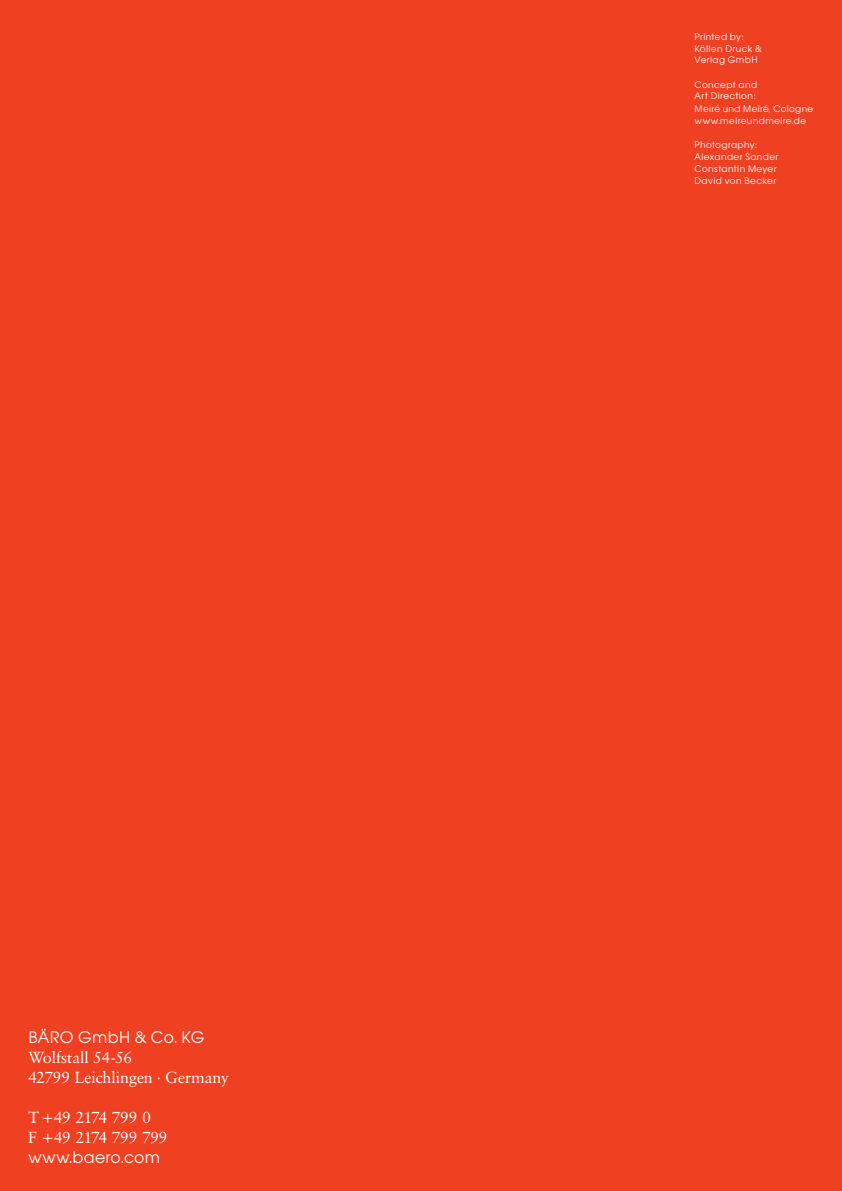
<style>
.page{position:relative;width:842px;height:1191px;background:#ef4022}
.page>*{position:absolute;margin:0;border:0;box-sizing:border-box;transform-origin:0 0}
.t1{font:16px/20px "Sabon BQ";letter-spacing:.01em;color:#fff}
.t2{font:16px "Avant Garde SB";letter-spacing:.02em;color:#fff}
.t3{font:9px/12px "Avant Garde SB";letter-spacing:.045em;color:#fff}
</style>
<div class="page">
<h1 class="t2" style="left:28px;top:1027px;width:176px">Bäro GmbH &amp; Co. KG</h1>
<h1 class="t1" style="left:28px;top:1047px;width:202px">Wolfstall 54-56<br>42799 Leichlingen · Germany</h1>
<h1 class="t1" style="left:28px;top:1107px;width:141px">T +49 2174 799 0<br>F +49 2174 799 799</h1>
<h1 class="t2" style="left:28px;top:1147px;width:133px">www.baero.com</h1>
<p class="t3" style="left:694px;top:31px;width:68px">Printed by:<br>Köllen Druck &amp;</p>
<p class="t3" style="left:694px;top:54px;width:65px">Verlag GmbH</p>
<p class="t3" style="left:694px;top:80px;width:64px;line-height:11px">Concept and<br>Art Direction:</p>
<p class="t3" style="left:694px;top:103px;width:120px">Meiré und Meiré, Cologne www.meireundmeire.de</p>
<p class="t3" style="left:694px;top:139px;width:85px">Photography:<br>Alexander Sander<br>Constantin Meyer<br>David von Becker</p>
</div>
